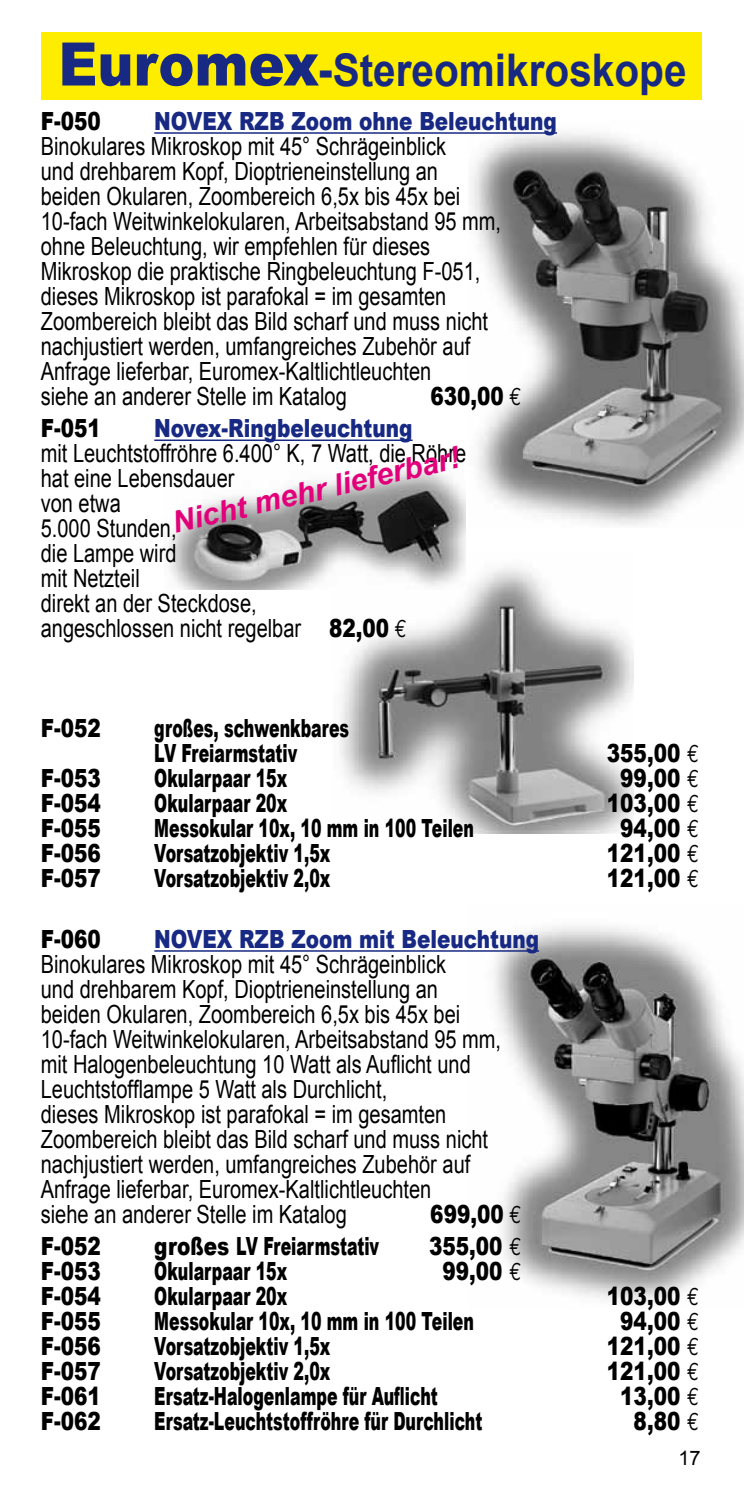
<style>
.page{position:relative;width:745px;height:1489px;background:#fff}
.page>*{position:absolute;margin:0;border:0;box-sizing:border-box;transform-origin:0 0}
.t1{font:700 45px "Arial";color:#172983;scale:.9 1}
.t2{font:italic 700 30px "Arial";color:#e2007a}
.t3{font:25px/25px "Arial";color:#000;scale:.8 1}
.t4{font:900 25px/25px "Arial";color:#000;scale:.63 1}
.t5{font:900 25px "Arial";color:#000;scale:.8 1}
.t6{font:900 25px "Arial";color:#172983;scale:.8 1}
.t7{font:20px "Arial";color:#000}
.s1{font-weight:900;font-size:60px}
.s2{font-weight:900}
.s3{font-family:"Euro Mono";font-weight:400}
.s4{font-family:"Euro Mono"}
</style>
<div class="page">
<div style="left:41px;top:32px;width:660px;height:67px;background:#ffed00"></div>
<img style="left:468px;top:926px;width:274px;height:377px">
<img style="left:340px;top:552px;width:293px;height:281px">
<img style="left:471px;top:132px;width:271px;height:393px">
<img style="left:169px;top:468px;width:296px;height:121px">
<hr style="left:154px;top:132px;width:402px;height:2px;background:#172983">
<hr style="left:154px;top:439px;width:258px;height:2px;background:#172983">
<hr style="left:154px;top:950px;width:384px;height:1px;background:#172983">
<h1 class="t1" style="left:58px;top:40px;width:699px"><span class="s1">Euromex</span><span class="s2">-</span>Stereomikroskope</h1>
<p class="t5" style="left:41px;top:107px;width:77px">F-050</p>
<p class="t6" style="left:154px;top:107px;width:504px">NOVEX RZB Zoom ohne Beleuchtung</p>
<p class="t3" style="left:41px;top:134px;width:576px">Binokulares Mikroskop mit 45° Schrägeinblick<br>und drehbarem Kopf, Dioptrieneinstellung an beiden Okularen, Zoombereich 6,5x bis 45x bei 10-fach Weitwinkelokularen, Arbeitsabstand 95 mm, ohne Beleuchtung, wir empfehlen für dieses Mikroskop die praktische Ringbeleuchtung F-051, dieses Mikroskop ist parafokal = im gesamten Zoombereich bleibt das Bild scharf und muss nicht nachjustiert werden, umfangreiches Zubehör auf Anfrage lieferbar, Euromex-Kaltlichtleuchten<br>siehe an anderer Stelle im Katalog</p>
<p class="t5" style="left:430px;top:382px;width:115px">630,00 <span class="s3">€</span></p>
<p class="t5" style="left:41px;top:414px;width:77px">F-051</p>
<p class="t6" style="left:154px;top:414px;width:324px">Novex-Ringbeleuchtung</p>
<p class="t3" style="left:41px;top:441px;width:533px">mit Leuchtstoffröhre 6.400° K, 7 Watt, die Röhre hat eine Lebensdauer<br>von etwa<br>5.000 Stunden,<br>die Lampe wird<br>mit Netzteil<br>direkt an der Steckdose,<br>angeschlossen nicht regelbar <span class="s2">82,00</span> <span class="s4">€</span></p>
<p class="t2" style="left:168px;top:504px;width:295px;rotate:-13deg">Nicht mehr lieferbar!</p>
<p class="t5" style="left:41px;top:714px;width:77px">F-052</p>
<p class="t4" style="left:154px;top:716px;width:310px">großes, schwenkbares<br>LV Freiarmstativ</p>
<p class="t5" style="left:606px;top:739px;width:117px">355,00 <span class="s3">€</span></p>
<p class="t5" style="left:41px;top:764px;width:77px">F-053</p>
<p class="t4" style="left:154px;top:766px;width:212px">Okularpaar 15x</p>
<p class="t5" style="left:620px;top:764px;width:100px">99,00 <span class="s3">€</span></p>
<p class="t5" style="left:41px;top:789px;width:77px">F-054</p>
<p class="t4" style="left:154px;top:791px;width:212px">Okularpaar 20x</p>
<p class="t5" style="left:606px;top:789px;width:117px">103,00 <span class="s3">€</span></p>
<p class="t5" style="left:41px;top:814px;width:77px">F-055</p>
<p class="t4" style="left:154px;top:816px;width:508px">Messokular 10x, 10 mm in 100 Teilen</p>
<p class="t5" style="left:620px;top:814px;width:100px">94,00 <span class="s3">€</span></p>
<p class="t5" style="left:41px;top:839px;width:77px">F-056</p>
<p class="t4" style="left:154px;top:841px;width:281px">Vorsatzobjektiv 1,5x</p>
<p class="t5" style="left:606px;top:839px;width:117px">121,00 <span class="s3">€</span></p>
<p class="t5" style="left:41px;top:864px;width:77px">F-057</p>
<p class="t4" style="left:154px;top:866px;width:281px">Vorsatzobjektiv 2,0x</p>
<p class="t5" style="left:606px;top:864px;width:117px">121,00 <span class="s3">€</span></p>
<p class="t5" style="left:41px;top:925px;width:77px">F-060</p>
<p class="t6" style="left:154px;top:925px;width:482px">NOVEX RZB Zoom mit Beleuchtung</p>
<p class="t3" style="left:41px;top:951px;width:576px">Binokulares Mikroskop mit 45° Schrägeinblick<br>und drehbarem Kopf, Dioptrieneinstellung an beiden Okularen, Zoombereich 6,5x bis 45x bei 10-fach Weitwinkelokularen, Arbeitsabstand 95 mm, mit Halogenbeleuchtung 10 Watt als Auflicht und Leuchtstofflampe 5 Watt als Durchlicht,<br>dieses Mikroskop ist parafokal = im gesamten Zoombereich bleibt das Bild scharf und muss nicht nachjustiert werden, umfangreiches Zubehör auf Anfrage lieferbar, Euromex-Kaltlichtleuchten<br>siehe an anderer Stelle im Katalog</p>
<p class="t5" style="left:430px;top:1200px;width:115px">699,00 <span class="s3">€</span></p>
<p class="t5" style="left:41px;top:1232px;width:77px">F-052</p>
<p class="t5" style="left:154px;top:1232px;width:282px">großes LV Freiarmstativ</p>
<p class="t5" style="left:429px;top:1232px;width:117px">355,00 <span class="s3">€</span></p>
<p class="t5" style="left:41px;top:1257px;width:77px">F-053</p>
<p class="t4" style="left:154px;top:1258px;width:212px">Okularpaar 15x</p>
<p class="t5" style="left:442px;top:1257px;width:100px">99,00 <span class="s3">€</span></p>
<p class="t5" style="left:41px;top:1282px;width:77px">F-054</p>
<p class="t4" style="left:154px;top:1283px;width:212px">Okularpaar 20x</p>
<p class="t5" style="left:606px;top:1282px;width:117px">103,00 <span class="s3">€</span></p>
<p class="t5" style="left:41px;top:1307px;width:77px">F-055</p>
<p class="t4" style="left:154px;top:1308px;width:508px">Messokular 10x, 10 mm in 100 Teilen</p>
<p class="t5" style="left:620px;top:1307px;width:100px">94,00 <span class="s3">€</span></p>
<p class="t5" style="left:41px;top:1332px;width:77px">F-056</p>
<p class="t4" style="left:154px;top:1333px;width:281px">Vorsatzobjektiv 1,5x</p>
<p class="t5" style="left:606px;top:1332px;width:117px">121,00 <span class="s3">€</span></p>
<p class="t5" style="left:41px;top:1357px;width:77px">F-057</p>
<p class="t4" style="left:154px;top:1358px;width:281px">Vorsatzobjektiv 2,0x</p>
<p class="t5" style="left:606px;top:1357px;width:117px">121,00 <span class="s3">€</span></p>
<p class="t5" style="left:41px;top:1382px;width:77px">F-061</p>
<p class="t4" style="left:154px;top:1383px;width:451px">Ersatz-Halogenlampe für Auflicht</p>
<p class="t5" style="left:620px;top:1382px;width:100px">13,00 <span class="s3">€</span></p>
<p class="t5" style="left:41px;top:1407px;width:77px">F-062</p>
<p class="t4" style="left:154px;top:1408px;width:522px">Ersatz-Leuchtstoffröhre für Durchlicht</p>
<p class="t5" style="left:633px;top:1407px;width:83px">8,80 <span class="s3">€</span></p>
<p class="t7" style="left:678px;top:1444px;width:24px">17</p>
</div>
